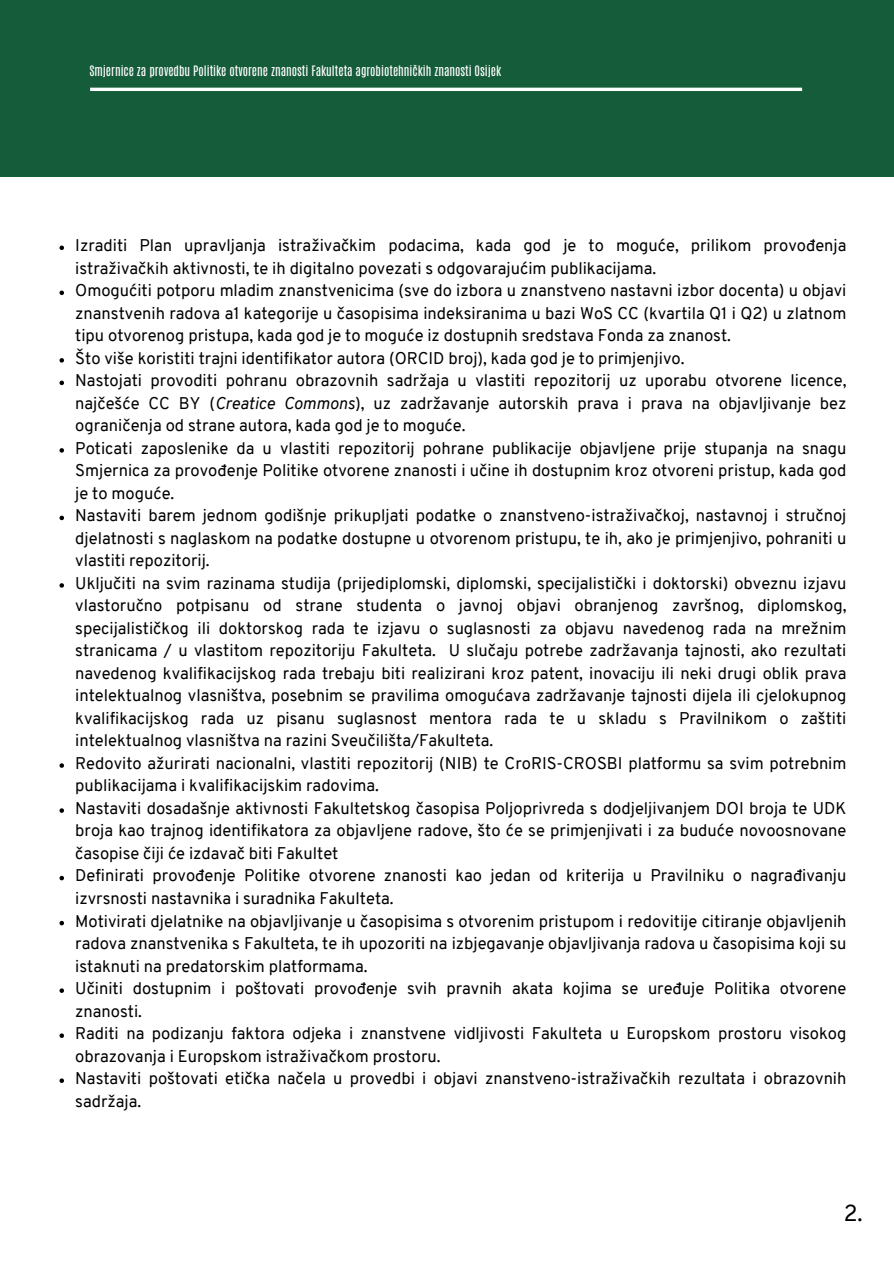
<style>
.page{position:relative;width:894px;height:1264px;background:#fff}
.page>*{position:absolute;margin:0;border:0;box-sizing:border-box;transform-origin:0 0}
.t1{font:22.5px "Overpass";color:#000}
.t2{font:16.5px/22.5px "Overpass";color:#000001;text-align:justify}
.t3{font:12px "Antonio";color:#fff}
.s1{font-style:italic}
</style>
<div class="page">
<div style="left:0;top:0;width:893px;height:176px;background:#155c3a"></div>
<svg style="left:59px;top:245px;width:5px;height:5px"></svg>
<svg style="left:59px;top:290px;width:5px;height:5px"></svg>
<svg style="left:59px;top:358px;width:5px;height:4px"></svg>
<svg style="left:59px;top:380px;width:5px;height:5px"></svg>
<svg style="left:59px;top:448px;width:5px;height:4px"></svg>
<svg style="left:59px;top:515px;width:5px;height:5px"></svg>
<svg style="left:59px;top:583px;width:5px;height:4px"></svg>
<svg style="left:59px;top:763px;width:5px;height:4px"></svg>
<svg style="left:59px;top:808px;width:5px;height:4px"></svg>
<svg style="left:59px;top:875px;width:5px;height:5px"></svg>
<svg style="left:59px;top:920px;width:5px;height:5px"></svg>
<svg style="left:59px;top:988px;width:5px;height:4px"></svg>
<svg style="left:59px;top:1033px;width:5px;height:4px"></svg>
<svg style="left:59px;top:1078px;width:5px;height:4px"></svg>
<hr style="left:90px;top:88px;width:711px;height:3px;background:#fff">
<p class="t3" style="left:89px;top:62px;width:413px">Smjernice za provedbu Politike otvorene znanosti Fakulteta agrobiotehničkih znanosti Osijek</p>
<p class="t2" style="left:75px;top:236px;width:772px">Izraditi Plan upravljanja istraživačkim podacima, kada god je to moguće, prilikom provođenja istraživačkih aktivnosti, te ih digitalno povezati s odgovarajućim publikacijama.</p>
<p class="t2" style="left:75px;top:281px;width:772px">Omogućiti potporu mladim znanstvenicima (sve do izbora u znanstveno nastavni izbor docenta) u objavi znanstvenih radova a1 kategorije u časopisima indeksiranima u bazi WoS CC (kvartila Q1 i Q2) u zlatnom tipu otvorenog pristupa, kada god je to moguće iz dostupnih sredstava Fonda za znanost.</p>
<p class="t2" style="left:75px;top:348px;width:610px">Što više koristiti trajni identifikator autora (ORCID broj), kada god je to primjenjivo.</p>
<p class="t2" style="left:75px;top:371px;width:772px">Nastojati provoditi pohranu obrazovnih sadržaja u vlastiti repozitorij uz uporabu otvorene licence, najčešće CC BY (<span class="s1">Creatice Commons</span>), uz zadržavanje autorskih prava i prava na objavljivanje bez ograničenja od strane autora, kada god je to moguće.</p>
<p class="t2" style="left:75px;top:438px;width:772px">Poticati zaposlenike da u vlastiti repozitorij pohrane publikacije objavljene prije stupanja na snagu Smjernica za provođenje Politike otvorene znanosti i učine ih dostupnim kroz otvoreni pristup, kada god je to moguće.</p>
<p class="t2" style="left:75px;top:506px;width:772px">Nastaviti barem jednom godišnje prikupljati podatke o znanstveno-istraživačkoj, nastavnoj i stručnoj djelatnosti s naglaskom na podatke dostupne u otvorenom pristupu, te ih, ako je primjenjivo, pohraniti u vlastiti repozitorij.</p>
<p class="t2" style="left:75px;top:573px;width:772px">Uključiti na svim razinama studija (prijediplomski, diplomski, specijalistički i doktorski) obveznu izjavu vlastoručno potpisanu od strane studenta o javnoj objavi obranjenog završnog, diplomskog, specijalističkog ili doktorskog rada te izjavu o suglasnosti za objavu navedenog rada na mrežnim stranicama / u vlastitom repozitoriju Fakulteta. U slučaju potrebe zadržavanja tajnosti, ako rezultati navedenog kvalifikacijskog rada trebaju biti realizirani kroz patent, inovaciju ili neki drugi oblik prava intelektualnog vlasništva, posebnim se pravilima omogućava zadržavanje tajnosti dijela ili cjelokupnog kvalifikacijskog rada uz pisanu suglasnost mentora rada te u skladu s Pravilnikom o zaštiti intelektualnog vlasništva na razini Sveučilišta/Fakulteta.</p>
<p class="t2" style="left:75px;top:753px;width:772px">Redovito ažurirati nacionalni, vlastiti repozitorij (NIB) te CroRIS-CROSBI platformu sa svim potrebnim publikacijama i kvalifikacijskim radovima.</p>
<p class="t2" style="left:75px;top:798px;width:772px">Nastaviti dosadašnje aktivnosti Fakultetskog časopisa Poljoprivreda s dodjeljivanjem DOI broja te UDK broja kao trajnog identifikatora za objavljene radove, što će se primjenjivati i za buduće novoosnovane časopise čiji će izdavač biti Fakultet</p>
<p class="t2" style="left:75px;top:866px;width:772px">Definirati provođenje Politike otvorene znanosti kao jedan od kriterija u Pravilniku o nagrađivanju izvrsnosti nastavnika i suradnika Fakulteta.</p>
<p class="t2" style="left:75px;top:911px;width:772px">Motivirati djelatnike na objavljivanje u časopisima s otvorenim pristupom i redovitije citiranje objavljenih radova znanstvenika s Fakulteta, te ih upozoriti na izbjegavanje objavljivanja radova u časopisima koji su istaknuti na predatorskim platformama.</p>
<p class="t2" style="left:75px;top:978px;width:772px">Učiniti dostupnim i poštovati provođenje svih pravnih akata kojima se uređuje Politika otvorene znanosti.</p>
<p class="t2" style="left:75px;top:1023px;width:772px">Raditi na podizanju faktora odjeka i znanstvene vidljivosti Fakulteta u Europskom prostoru visokog obrazovanja i Europskom istraživačkom prostoru.</p>
<p class="t2" style="left:75px;top:1068px;width:772px">Nastaviti poštovati etička načela u provedbi i objavi znanstveno-istraživačkih rezultata i obrazovnih sadržaja.</p>
<h1 class="t1" style="left:843px;top:1204px;width:20px">2.</h1>
</div>
